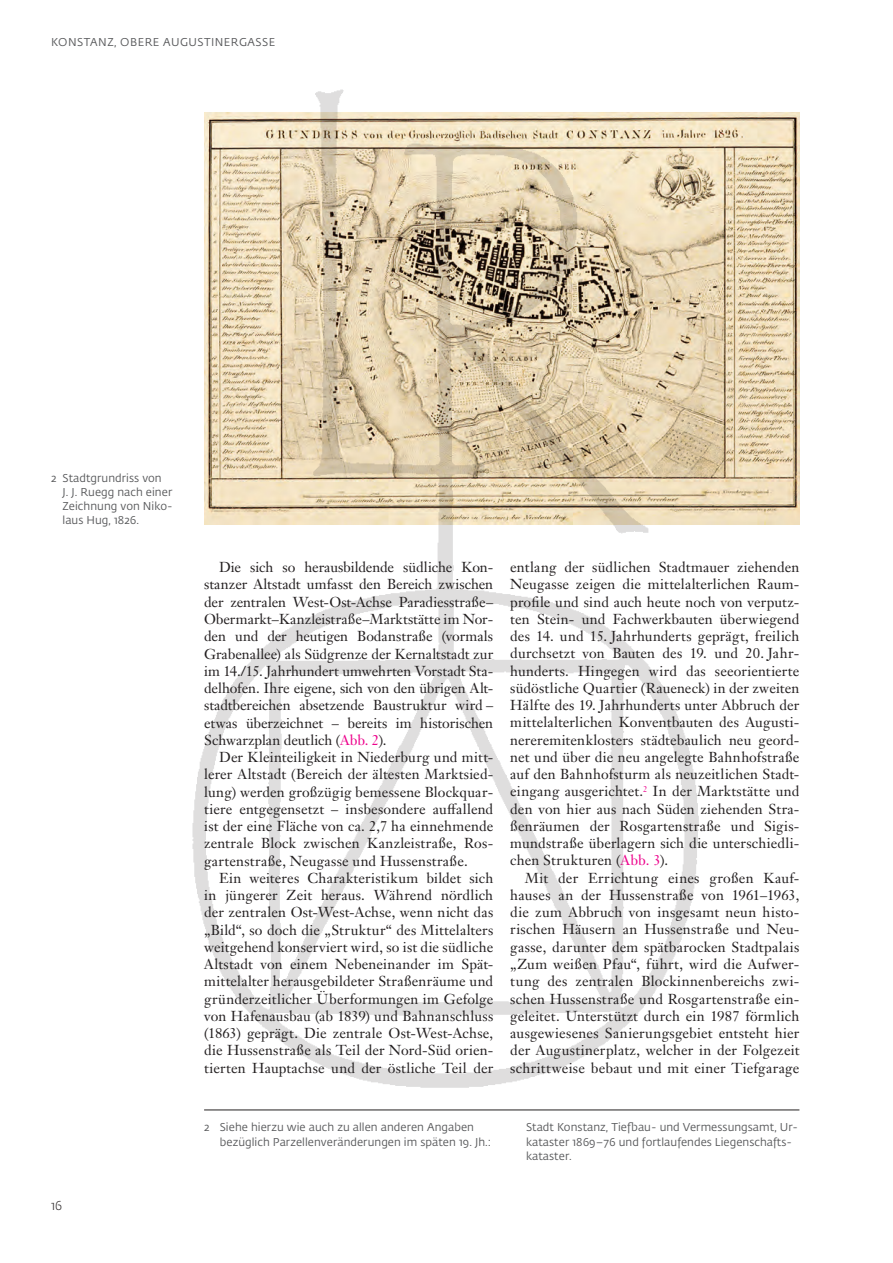
<style>
.page{position:relative;width:893px;height:1263px;background:#fff}
.page>*{position:absolute;margin:0;border:0;box-sizing:border-box;transform-origin:0 0}
.t1{font:14.25px/17.2px "Janson Text LT Pro";letter-spacing:.01em;color:#231f20;text-align:justify}
.t2{font:300 12.75px "Fedra Sans Pro";color:#231f20}
.t3{font:11.25px/14.2px "Fedra Sans Pro";letter-spacing:.005em;color:#57585a}
.t4{font:11.25px "Fedra Sans Pro";letter-spacing:.04em;color:#57585a}
.s1{color:#ed028c}
</style>
<div class="page">
<hr style="left:204px;top:1110px;width:595px;height:1px;background:#231f20">
<img style="left:716px;top:113px;width:83px;height:411px">
<img style="left:192px;top:89px;width:524px;height:999px">
<p class="t4" style="left:51px;top:34px;width:226px">KONSTANZ, OBERE AUGUSTINERGASSE</p>
<p class="t3" style="left:63px;top:470px;width:112px;text-indent:-12px">2 Stadtgrundriss von<br>J. J. Ruegg nach einer<br>Zeichnung von Niko&shy;laus Hug, 1826.</p>
<p class="t2" style="left:51px;top:1197px;width:13px">16</p>
<p class="t1" style="left:204px;top:559px;width:291px;text-indent:15px">Die sich so herausbildende südliche Kon&shy;stanzer Altstadt umfasst den Bereich zwischen der zentralen West-Ost-Achse Paradiesstraße– Obermarkt–Kanzleistraße–Marktstätte im Nor&shy;den und der heutigen Bodanstraße (vormals Grabenallee) als Südgrenze der Kernaltstadt zur im 14./15. Jahrhundert umwehrten Vorstadt Sta&shy;delhofen. Ihre eigene, sich von den übrigen Alt&shy;stadtbereichen absetzende Baustruktur wird – etwas überzeichnet – bereits im historischen Schwarzplan deutlich (<span class="s1">Abb. 2</span>).</p>
<p class="t1" style="left:204px;top:748px;width:291px;text-indent:15px">Der Kleinteiligkeit in Niederburg und mitt&shy;lerer Altstadt (Bereich der ältesten Marktsied&shy;lung) werden großzügig bemessene Blockquar&shy;tiere entgegensetzt – insbesondere auffallend ist der eine Fläche von ca. 2,7 ha einnehmende zentrale Block zwischen Kanzleistraße, Ros&shy;gartenstraße, Neugasse und Hussenstraße.</p>
<p class="t1" style="left:204px;top:869px;width:291px;text-indent:15px">Ein weiteres Charakteristikum bildet sich in jüngerer Zeit heraus. Während nördlich der zentralen Ost-West-Achse, wenn nicht das „Bild“, so doch die „Struktur“ des Mittelalters weitgehend konserviert wird, so ist die südliche Altstadt von einem Nebeneinander im Spät&shy;mittelalter herausgebildeter Straßenräume und gründerzeitlicher Überformungen im Gefolge von Hafenausbau (ab 1839) und Bahnanschluss (1863) geprägt. Die zentrale Ost-West-Achse, die Hussenstraße als Teil der Nord-Süd orien&shy;tierten Hauptachse und der östliche Teil der</p>
<p class="t1" style="left:510px;top:558px;width:291px">entlang der südlichen Stadtmauer ziehenden Neugasse zeigen die mittelalterlichen Raum&shy;profile und sind auch heute noch von verputz&shy;ten Stein- und Fachwerkbauten überwiegend des 14. und 15. Jahrhunderts geprägt, freilich durchsetzt von Bauten des 19. und 20. Jahr&shy;hunderts. Hingegen wird das seeorientierte südöstliche Quartier (Raueneck) in der zweiten Hälfte des 19. Jahrhunderts unter Abbruch der mittelalterlichen Konventbauten des Augusti&shy;nereremitenklosters städtebaulich neu geord&shy;net und über die neu angelegte Bahnhofstraße auf den Bahnhofsturm als neuzeitlichen Stadt&shy;eingang ausgerichtet.<sup>2</sup> In der Marktstätte und den von hier aus nach Süden ziehenden Stra&shy;ßenräumen der Rosgartenstraße und Sigis&shy;mundstraße überlagern sich die unterschiedli&shy;chen Strukturen (<span class="s1">Abb. 3</span>).</p>
<p class="t1" style="left:510px;top:869px;width:291px;text-indent:15px">Mit der Errichtung eines großen Kauf&shy;hauses an der Hussenstraße von 1961–1963, die zum Abbruch von insgesamt neun histo&shy;rischen Häusern an Hussenstraße und Neu&shy;gasse, darunter dem spätbarocken Stadtpalais „Zum weißen Pfau“, führt, wird die Aufwer&shy;tung des zentralen Blockinnenbereichs zwi&shy;schen Hussenstraße und Rosgartenstraße ein&shy;geleitet. Unterstützt durch ein 1987 förmlich ausgewiesenes Sanierungsgebiet entsteht hier der Augustinerplatz, welcher in der Folgezeit schrittweise bebaut und mit einer Tiefgarage</p>
<p class="t3" style="left:220px;top:1120px;width:273px;text-indent:-16px">2 Siehe hierzu wie auch zu allen anderen Angaben bezüglich Parzellenveränderungen im späten 19. Jh.:</p>
<p class="t3" style="left:526px;top:1120px;width:274px">Stadt Konstanz, Tiefbau- und Vermessungsamt, Ur&shy;kataster 1869–76 und fortlaufendes Liegenschafts&shy;kataster.</p>
</div>
